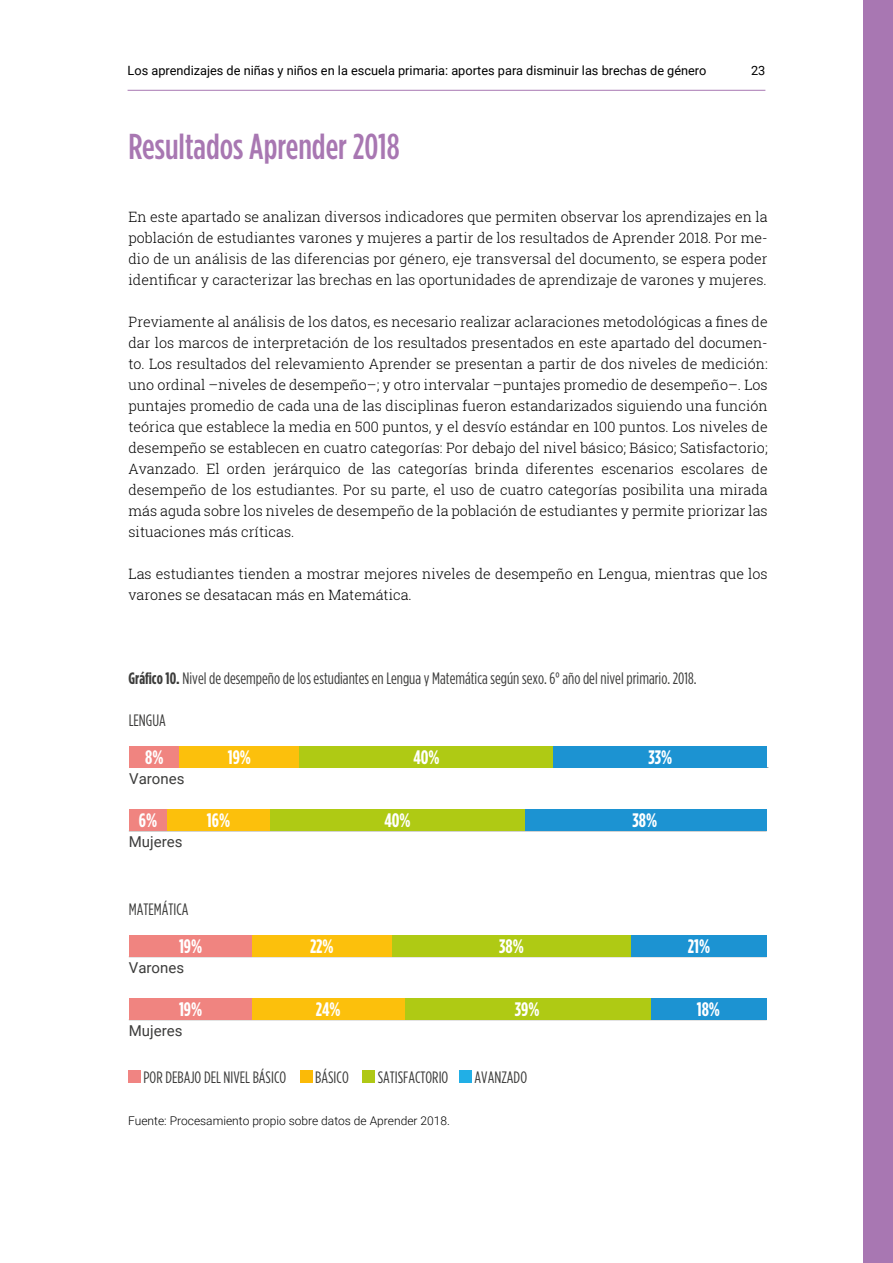
<style>
.page{position:relative;width:893px;height:1263px;background:#fff}
.page>*{position:absolute;margin:0;border:0;box-sizing:border-box;transform-origin:0 0}
.t1{font:500 condensed 36px "Gotham HTF";color:#a877b2}
.t2{font:700 condensed 19.5px "Gotham HTF";color:#fff}
.t3{font:condensed 16.5px "Gotham HTF";color:#3c3c3b}
.t4{font:15px "Roboto";color:#3c3c3b}
.t5{font:300 14.25px/21px "Roboto Slab";color:#000;text-align:justify}
.t6{font:12.75px "Roboto";color:#000}
.t7{font:300 12px "Roboto";color:#000}
.s1{font-weight:700}
</style>
<div class="page">
<div style="left:863px;top:0;width:30px;height:1263px;background:#a877b2"></div>
<hr style="left:128px;top:90px;width:637px;height:1px;background:#a877b2">
<div style="left:128px;top:1070px;width:13px;height:13px;background:#f08482"></div>
<div style="left:300px;top:1070px;width:12px;height:13px;background:#fbba07"></div>
<div style="left:362px;top:1070px;width:13px;height:13px;background:#afc815"></div>
<div style="left:459px;top:1070px;width:13px;height:13px;background:#21afe6"></div>
<hr style="left:129px;top:767px;width:639px;height:1px;background:#9d9d9c">
<hr style="left:129px;top:956px;width:638px;height:1px;background:#9d9d9c">
<hr style="left:129px;top:1019px;width:638px;height:1px;background:#9d9d9c">
<div style="left:129px;top:747px;width:51px;height:21px;background:#f08480"></div>
<div style="left:180px;top:747px;width:119px;height:21px;background:#fcc00c"></div>
<div style="left:299px;top:747px;width:254px;height:21px;background:#afca14"></div>
<div style="left:553px;top:747px;width:214px;height:21px;background:#1c93d2"></div>
<div style="left:129px;top:810px;width:38px;height:21px;background:#f08480"></div>
<div style="left:167px;top:810px;width:103px;height:21px;background:#fcc00c"></div>
<div style="left:270px;top:810px;width:255px;height:21px;background:#afca14"></div>
<div style="left:525px;top:810px;width:242px;height:21px;background:#1c93d2"></div>
<div style="left:129px;top:935px;width:124px;height:21px;background:#f08480"></div>
<div style="left:253px;top:935px;width:139px;height:21px;background:#fcc00c"></div>
<div style="left:392px;top:935px;width:239px;height:21px;background:#afca14"></div>
<div style="left:631px;top:935px;width:136px;height:21px;background:#1c93d2"></div>
<div style="left:129px;top:998px;width:123px;height:21px;background:#f08480"></div>
<div style="left:252px;top:998px;width:153px;height:21px;background:#fcc00c"></div>
<div style="left:405px;top:998px;width:246px;height:21px;background:#afca14"></div>
<div style="left:651px;top:998px;width:116px;height:21px;background:#1c93d2"></div>
<p class="t6" style="left:128px;top:61px;width:580px">Los aprendizajes de niñas y niños en la escuela primaria: aportes para disminuir las brechas de género</p>
<p class="t6" style="left:751px;top:61px;width:16px">23</p>
<h1 class="t1" style="left:129px;top:127px;width:273px">Resultados Aprender 2018</h1>
<p class="t5" style="left:129px;top:206px;width:641px">En este apartado se analizan diversos indicadores que permiten observar los aprendizajes en la población de estudiantes varones y mujeres a partir de los resultados de Aprender 2018. Por me&shy;dio de un análisis de las diferencias por género, eje transversal del documento, se espera poder identificar y caracterizar las brechas en las oportunidades de aprendizaje de varones y mujeres.</p>
<p class="t5" style="left:129px;top:311px;width:641px">Previamente al análisis de los datos, es necesario realizar aclaraciones metodológicas a fines de dar los marcos de interpretación de los resultados presentados en este apartado del documen&shy;to. Los resultados del relevamiento Aprender se presentan a partir de dos niveles de medición: uno ordinal –niveles de desempeño–; y otro intervalar –puntajes promedio de desempeño–. Los puntajes promedio de cada una de las disciplinas fueron estandarizados siguiendo una función teórica que establece la media en 500 puntos, y el desvío estándar en 100 puntos. Los niveles de desempeño se establecen en cuatro categorías: Por debajo del nivel básico; Básico; Satisfactorio; Avanzado. El orden jerárquico de las categorías brinda diferentes escenarios escolares de desempeño de los estudiantes. Por su parte, el uso de cuatro categorías posibilita una mirada más aguda sobre los niveles de desempeño de la población de estudiantes y permite priorizar las situaciones más críticas.</p>
<p class="t5" style="left:129px;top:563px;width:641px">Las estudiantes tienden a mostrar mejores niveles de desempeño en Lengua, mientras que los varones se desatacan más en Matemática.</p>
<p class="t3" style="left:129px;top:669px;width:569px"><span class="s1">Gráfico 10.</span> Nivel de desempeño de los estudiantes en Lengua y Matemática según sexo. 6° año del nivel primario. 2018.</p>
<p class="t3" style="left:129px;top:711px;width:39px">LENGUA</p>
<h2 class="t2" style="left:145px;top:746px;width:20px">8%</h2>
<p class="t4" style="left:129px;top:768px;width:57px">Varones</p>
<h2 class="t2" style="left:139px;top:809px;width:20px">6%</h2>
<p class="t4" style="left:129px;top:831px;width:55px">Mujeres</p>
<h2 class="t2" style="left:228px;top:746px;width:25px">19%</h2>
<h2 class="t2" style="left:413px;top:746px;width:28px">40%</h2>
<h2 class="t2" style="left:648px;top:746px;width:25px">33%</h2>
<h2 class="t2" style="left:207px;top:809px;width:25px">16%</h2>
<h2 class="t2" style="left:384px;top:809px;width:28px">40%</h2>
<h2 class="t2" style="left:632px;top:809px;width:26px">38%</h2>
<p class="t3" style="left:129px;top:900px;width:61px">MATEMÁTICA</p>
<h2 class="t2" style="left:179px;top:935px;width:25px">19%</h2>
<p class="t4" style="left:129px;top:957px;width:57px">Varones</p>
<h2 class="t2" style="left:310px;top:935px;width:25px">22%</h2>
<h2 class="t2" style="left:499px;top:935px;width:26px">38%</h2>
<h2 class="t2" style="left:688px;top:935px;width:24px">21%</h2>
<h2 class="t2" style="left:179px;top:998px;width:25px">19%</h2>
<h2 class="t2" style="left:316px;top:998px;width:26px">24%</h2>
<h2 class="t2" style="left:515px;top:998px;width:26px">39%</h2>
<h2 class="t2" style="left:697px;top:998px;width:25px">18%</h2>
<p class="t4" style="left:129px;top:1020px;width:55px">Mujeres</p>
<p class="t3" style="left:144px;top:1068px;width:144px">POR DEBAJO DEL NIVEL BÁSICO</p>
<p class="t3" style="left:315px;top:1068px;width:35px">BÁSICO</p>
<p class="t3" style="left:378px;top:1068px;width:72px">SATISFACTORIO</p>
<p class="t3" style="left:475px;top:1068px;width:54px">AVANZADO</p>
<p class="t7" style="left:128px;top:1112px;width:323px">Fuente: Procesamiento propio sobre datos de Aprender 2018.</p>
</div>
